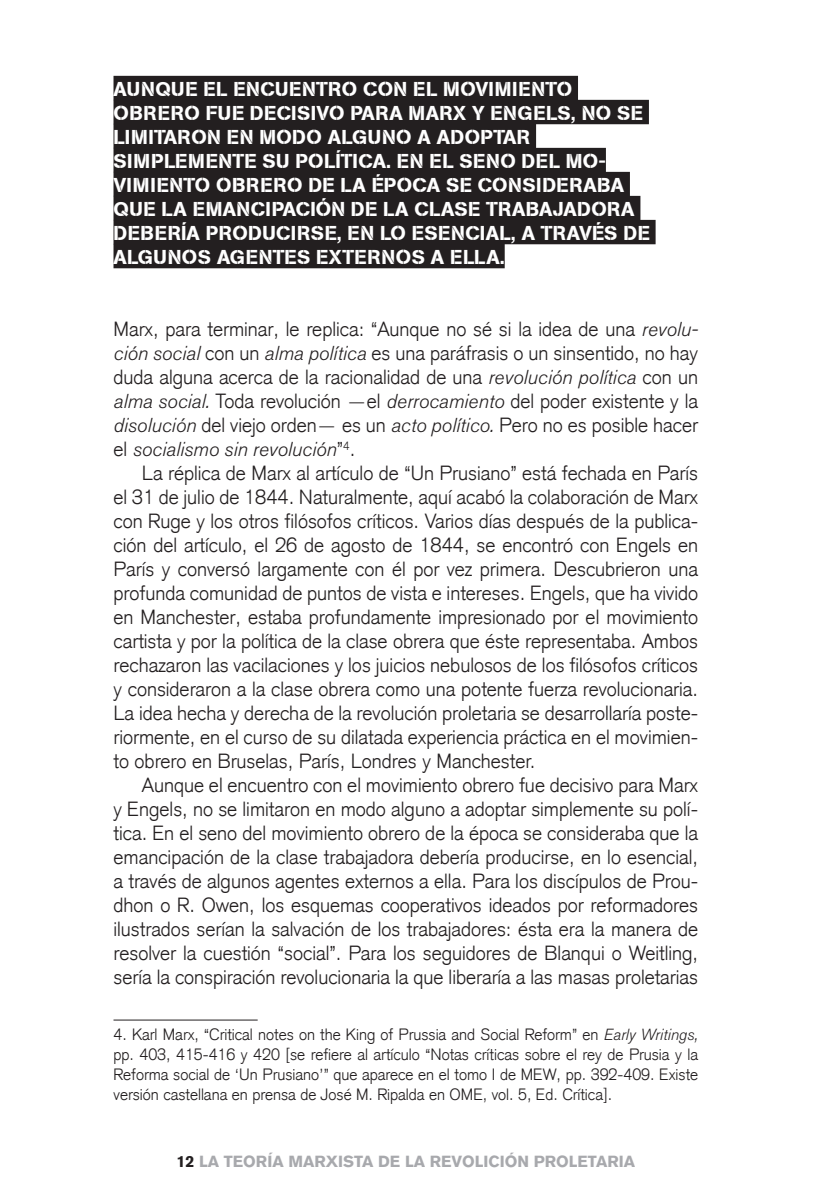
<style>
.page{position:relative;width:840px;height:1191px;background:#fff}
.page>*{position:absolute;margin:0;border:0;box-sizing:border-box;transform-origin:0 0}
.t1{font:300 20px/24px "Akzidenz Grotesk CE";color:#231f20;text-align:justify}
.t2{font:20px/24px "AG Book Stencil";letter-spacing:.02em;color:#fff}
.t3{font:italic 300 20px "Akzidenz Grotesk BQ";color:#231f20}
.t4{font:300 16px/20px "Akzidenz Grotesk CE";color:#231f20;text-align:justify}
.t5{font:700 16px "Akzidenz Grotesk BQ";color:#a8a9ad}
.s1{font-family:"Akzidenz Grotesk BQ";font-style:italic}
.s2{font-family:"Akzidenz Grotesk CE";font-style:normal}
.s3{color:#231f20}
</style>
<div class="page">
<hr style="left:113px;top:1019px;width:144px;height:1px;background:#231f20">
<div style="left:113px;top:76px;width:464px;height:24px;background:#231f20"></div>
<div style="left:113px;top:100px;width:535px;height:24px;background:#231f20"></div>
<div style="left:113px;top:124px;width:422px;height:24px;background:#231f20"></div>
<div style="left:113px;top:148px;width:492px;height:24px;background:#231f20"></div>
<div style="left:113px;top:172px;width:516px;height:24px;background:#231f20"></div>
<div style="left:113px;top:196px;width:527px;height:24px;background:#231f20"></div>
<div style="left:113px;top:220px;width:542px;height:24px;background:#231f20"></div>
<div style="left:113px;top:244px;width:391px;height:24px;background:#231f20"></div>
<p class="t2" style="left:113px;top:77px;width:537px">AUNQUE EL ENCUENTRO CON EL MOVIMIENTO OBRERO FUE DECISIVO PARA MARX Y ENGELS, NO SE LIMITARON EN MODO ALGUNO A ADOPTAR SIMPLEMENTE SU POLÍTICA. EN EL SENO DEL MO-VIMIENTO OBRERO DE LA ÉPOCA SE CONSIDERABA QUE LA EMANCIPACIÓN DE LA CLASE TRABAJADORA DEBERÍA PRODUCIRSE, EN LO ESENCIAL, A TRAVÉS DE ALGUNOS AGENTES EXTERNOS A ELLA.</p>
<p class="t1" style="left:113px;top:317px;width:586px">Marx, para terminar, le replica: “Aunque no sé si la idea de una <span class="s1">revolu&shy;ción social</span> con un <span class="s1">alma política</span> es una paráfrasis o un sinsentido, no hay duda alguna acerca de la racionalidad de una <span class="s1">revolución política</span> con un <span class="s1">alma social.</span> Toda revolución —el <span class="s1">derrocamiento</span> del poder existente y la <span class="s1">disolución</span> del viejo orden— es un <span class="s1">acto político.</span> Pero no es posible hacer</p>
<p class="t3" style="left:113px;top:438px;width:243px"><span class="s2">el</span> socialismo sin revolución<span class="s2">”</span><sup>4</sup><span class="s2">.</span></p>
<p class="t1" style="left:113px;top:461px;width:585px;text-indent:28px">La réplica de Marx al artículo de “Un Prusiano” está fechada en París el 31 de julio de 1844. Naturalmente, aquí acabó la colaboración de Marx con Ruge y los otros filósofos críticos. Varios días después de la publica&shy;ción del artículo, el 26 de agosto de 1844, se encontró con Engels en París y conversó largamente con él por vez primera. Descubrieron una profunda comunidad de puntos de vista e intereses. Engels, que ha vivido en Manchester, estaba profundamente impresionado por el movimiento cartista y por la política de la clase obrera que éste representaba. Ambos rechazaron las vacilaciones y los juicios nebulosos de los filósofos críticos y consideraron a la clase obrera como una potente fuerza revolucionaria.<br>La idea hecha y derecha de la revolución proletaria se desarrollaría poste&shy;riormente, en el curso de su dilatada experiencia práctica en el movimien&shy;to obrero en Bruselas, París, Londres y Manchester.</p>
<p class="t1" style="left:113px;top:773px;width:585px;text-indent:28px">Aunque el encuentro con el movimiento obrero fue decisivo para Marx y Engels, no se limitaron en modo alguno a adoptar simplemente su polí&shy;tica. En el seno del movimiento obrero de la época se consideraba que la emancipación de la clase trabajadora debería producirse, en lo esencial, a través de algunos agentes externos a ella. Para los discípulos de Prou&shy;dhon o R. Owen, los esquemas cooperativos ideados por reformadores ilustrados serían la salvación de los trabajadores: ésta era la manera de resolver la cuestión “social”. Para los seguidores de Blanqui o Weitling, sería la conspiración revolucionaria la que liberaría a las masas proletarias</p>
<p class="t4" style="left:113px;top:1024px;width:585px">4. Karl Marx, “Critical notes on the King of Prussia and Social Reform” en <span class="s1">Early Writings, </span>pp. 403, 415-416 y 420 [se refiere al artículo “Notas críticas sobre el rey de Prusia y la Reforma social de ‘Un Prusiano’” que aparece en el tomo I de MEW, pp. 392-409. Existe versión castellana en prensa de José M. Ripalda en OME, vol. 5, Ed. Crítica].</p>
<p class="t5" style="left:176px;top:1151px;width:459px"><span class="s3">12</span> LA TEORÍA MARXISTA DE LA REVOLICIÓN PROLETARIA</p>
</div>
